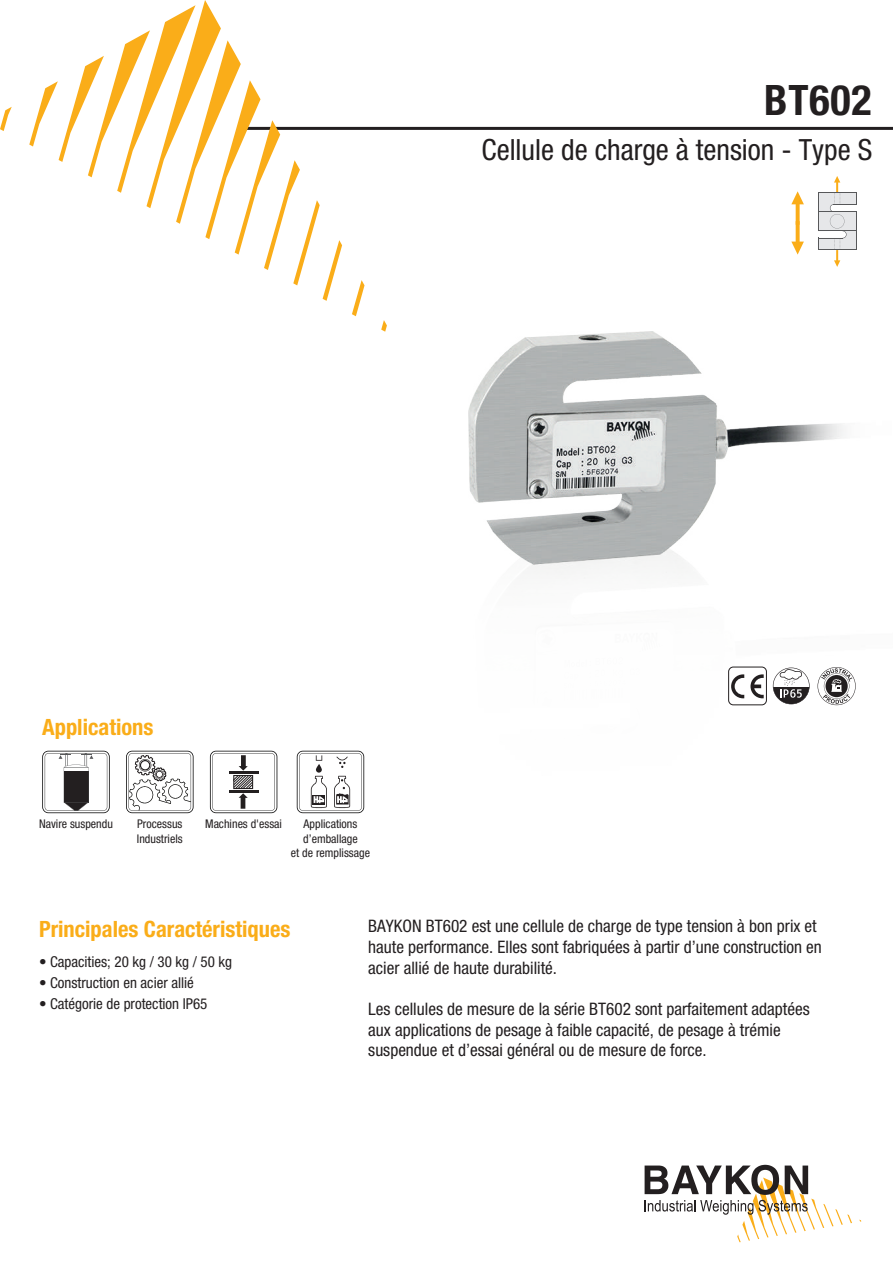
<style>
.page{position:relative;width:893px;height:1263px;background:#fff}
.page>*{position:absolute;margin:0;border:0;box-sizing:border-box;transform-origin:0 0}
.t1{font:700 condensed 42px "Helvetica Neue LT Pro";letter-spacing:.02em;color:#231f20}
.t2{font:condensed 29.25px "Helvetica Neue LT Pro";color:#231f20}
.t3{font:700 condensed 22.5px "Helvetica Neue LT Pro";color:#faad19}
.t4{font:condensed 17.25px/20.7px "Helvetica Neue LT Pro";color:#231f20}
.t5{font:condensed 15px "Helvetica Neue LT Pro";color:#231f20}
.t6{font:condensed 12px/14.4px "Helvetica Neue LT Pro";color:#231f20;text-align:center}
</style>
<div class="page">
<svg style="left:645px;top:1165px;width:207px;height:77px"></svg>
<hr style="left:241px;top:127px;width:652px;height:3px;background:#231f20">
<svg style="left:352px;top:280px;width:12px;height:36px"></svg>
<svg style="left:381px;top:320px;width:6px;height:12px"></svg>
<svg style="left:0;top:107px;width:12px;height:24px"></svg>
<svg style="left:29px;top:0;width:313px;height:301px"></svg>
<svg style="left:791px;top:191px;width:13px;height:64px"></svg>
<svg style="left:818px;top:176px;width:39px;height:91px"></svg>
<img style="left:469px;top:332px;width:387px;height:374px">
<svg style="left:42px;top:751px;width:68px;height:62px"></svg>
<svg style="left:297px;top:751px;width:67px;height:62px"></svg>
<svg style="left:126px;top:751px;width:68px;height:62px"></svg>
<svg style="left:210px;top:751px;width:67px;height:62px"></svg>
<h1 class="t1" style="left:764px;top:74px;width:109px">BT602</h1>
<h2 class="t2" style="left:481px;top:133px;width:392px">Cellule de charge à tension - Type S</h2>
<h3 class="t3" style="left:42px;top:714px;width:113px">Applications</h3>
<p class="t6" style="left:137px;top:816px;width:47px;text-align:left">Processus<br>Industriels</p>
<p class="t6" style="left:205px;top:816px;width:78px">Machines d'essai</p>
<p class="t6" style="left:39px;top:816px;width:75px">Navire suspendu</p>
<p class="t6" style="left:291px;top:816px;width:81px">Applications d’emballage<br>et de remplissage</p>
<h3 class="t3" style="left:39px;top:915px;width:253px">Principales Caractéristiques</h3>
<p class="t5" style="left:39px;top:953px;width:195px">• Capacities; 20 kg / 30 kg / 50 kg</p>
<p class="t5" style="left:39px;top:974px;width:156px">• Construction en acier allié</p>
<p class="t5" style="left:39px;top:995px;width:170px">• Catégorie de protection IP65</p>
<p class="t4" style="left:368px;top:915px;width:455px">BAYKON BT602 est une cellule de charge de type tension à bon prix et haute performance. Elles sont fabriquées à partir d’une construction en acier allié de haute durabilité.</p>
<p class="t4" style="left:368px;top:998px;width:443px">Les cellules de mesure de la série BT602 sont parfaitement adaptées aux applications de pesage à faible capacité, de pesage à trémie suspendue et d’essai général ou de mesure de force.</p>
</div>
